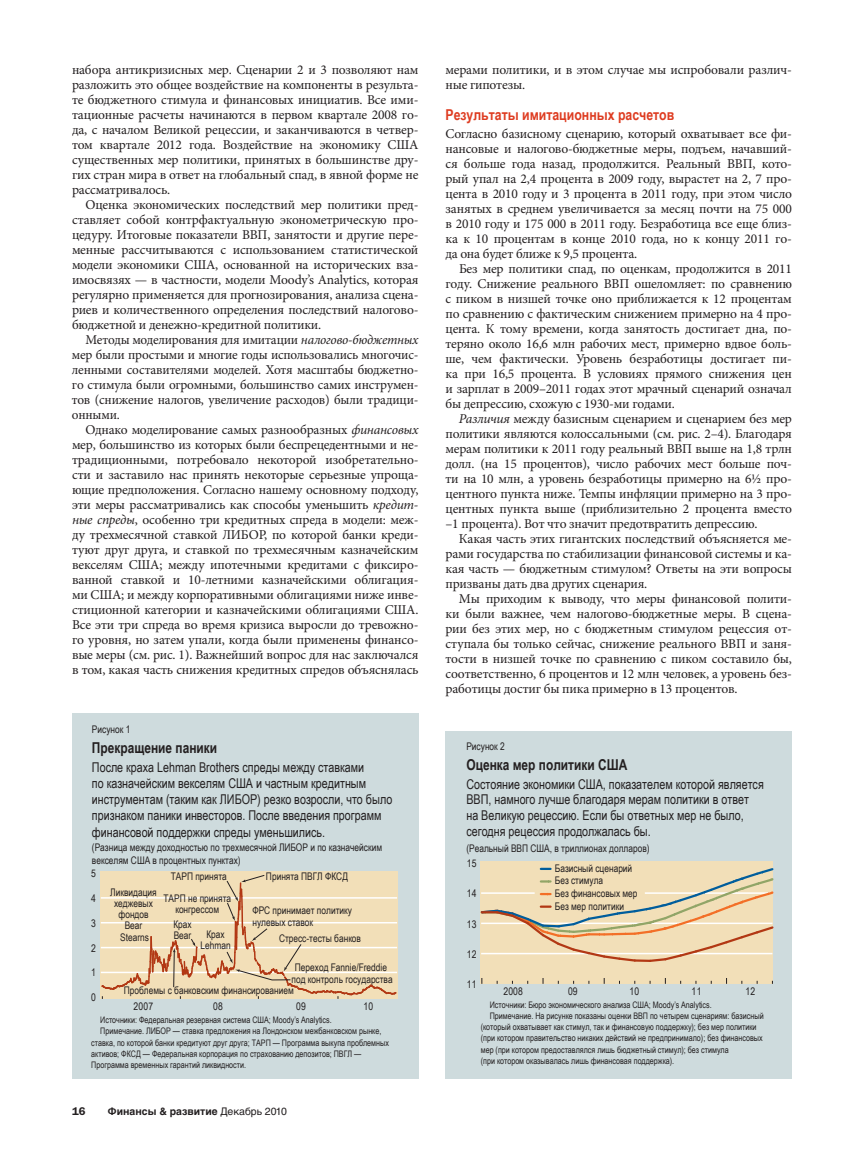
<style>
.page{position:relative;width:864px;height:1161px;background:#fff}
.page>*{position:absolute;margin:0;border:0;box-sizing:border-box;transform-origin:0 0}
.t1{font:700 15px "Arial Narrow";color:#231f20}
.t2{font:700 15px "Arial Narrow";color:#de3c21}
.t3{font:13.5px/15px "Minion Pro";letter-spacing:-.015em;color:#231f20;text-align:justify}
.t4{font:13.5px/16.2px "Arial Narrow";color:#231f20}
.t5{font:600 11.25px "ITC Franklin Gothic Std";color:#231f20}
.t6{font:10.5px/11.2px "Arial Narrow";color:#231f20}
.t7{font:700 10.5px "Helvetica Cyr";color:#231f20}
.t8{font:9px "Arial Narrow";color:#231f20}
.s1{font-style:italic}
.s2{font-family:"Helvetica Cyr Upright";font-weight:400}
</style>
<div class="page">
<div style="left:72px;top:713px;width:346px;height:366px;background:#cedbdd"></div>
<div style="left:100px;top:871px;width:298px;height:128px;background:#f2dfb8"></div>
<svg style="left:101px;top:875px;width:296px;height:124px"></svg>
<div style="left:446px;top:731px;width:346px;height:348px;background:#cedbdd"></div>
<div style="left:481px;top:861px;width:292px;height:122px;background:#f2dfb8"></div>
<svg style="left:480px;top:866px;width:294px;height:97px"></svg>
<p class="t3" style="left:72px;top:62px;width:348px">набора антикризисных мер. Сценарии 2 и 3 позволяют нам разложить это общее воздействие на компоненты в результа&shy;те бюджетного стимула и финансовых инициатив. Все ими&shy;тационные расчеты начинаются в первом квартале 2008 го&shy;да, с началом Великой рецессии, и заканчиваются в четвер&shy;том квартале 2012 года. Воздействие на экономику США существенных мер политики, принятых в большинстве дру&shy;гих стран мира в ответ на глобальный спад, в явной форме не рассматривалось.</p>
<p class="t3" style="left:72px;top:197px;width:348px;text-indent:14px">Оценка экономических последствий мер политики пред&shy;ставляет собой контрфактуальную эконометрическую про&shy;цедуру. Итоговые показатели ВВП, занятости и другие пере&shy;менные рассчитываются с использованием статистической модели экономики США, основанной на исторических вза&shy;имосвязях — в частности, модели Moody’s Analytics, которая регулярно применяется для прогнозирования, анализа сцена&shy;риев и количественного определения последствий налогово&shy;бюджетной и денежно-кредитной политики.</p>
<p class="t3" style="left:72px;top:332px;width:348px;text-indent:14px">Методы моделирования для имитации <span class="s1">налогово-бюджетных </span>мер были простыми и многие годы использовались многочис&shy;ленными составителями моделей. Хотя масштабы бюджетно&shy;го стимула были огромными, большинство самих инструмен&shy;тов (снижение налогов, увеличение расходов) были традици&shy;онными.</p>
<p class="t3" style="left:72px;top:422px;width:348px;text-indent:14px">Однако моделирование самых разнообразных <span class="s1">финансовых </span>мер, большинство из которых были беспрецедентными и не&shy;традиционными, потребовало некоторой изобретательно&shy;сти и заставило нас принять некоторые серьезные упроща&shy;ющие предположения. Согласно нашему основному подходу, эти меры рассматривались как способы уменьшить <span class="s1">кредит&shy;ные спреды</span>, особенно три кредитных спреда в модели: меж&shy;ду трехмесячной ставкой ЛИБОР, по которой банки креди&shy;туют друг друга, и ставкой по трехмесячным казначейским векселям США; между ипотечными кредитами с фиксиро&shy;ванной ставкой и 10-летними казначейскими облигация&shy;ми США; и между корпоративными облигациями ниже инве&shy;стиционной категории и казначейскими облигациями США.<br>Все эти три спреда во время кризиса выросли до тревожно&shy;го уровня, но затем упали, когда были применены финансо&shy;вые меры (см. рис. 1). Важнейший вопрос для нас заключался в том, какая часть снижения кредитных спредов объяснялась</p>
<p class="t6" style="left:92px;top:724px;width:40px">Рисунок 1</p>
<p class="t1" style="left:92px;top:736px;width:127px">Прекращение паники</p>
<p class="t4" style="left:92px;top:758px;width:302px">После краха Lehman Brothers спреды между ставками<br>по казначейским векселям США и частным кредитным инструментам (таким как ЛИБОР) резко возросли, что было признаком паники инвесторов. После введения программ финансовой поддержки спреды уменьшились.</p>
<p class="t6" style="left:92px;top:841px;width:292px;line-height:12.6px">(Разница между доходностью по трехмесячной ЛИБОР и по казначейским векселям США в процентных пунктах)</p>
<p class="t6" style="left:164px;top:865px;width:69px;line-height:21.6px;text-align:center">ТАРП принята<br>ТАРП не принята</p>
<p class="t6" style="left:175px;top:903px;width:45px">конгрессом</p>
<p class="t6" style="left:91px;top:867px;width:6px">5</p>
<p class="t6" style="left:266px;top:871px;width:84px">Принята ПВГЛ ФКСД</p>
<p class="t6" style="left:252px;top:905px;width:101px">ФРС принимает политику нулевых ставок</p>
<p class="t6" style="left:110px;top:886px;width:48px;text-align:center">Ликвидация хеджевых фондов<br>Bear<br>Stearns</p>
<p class="t6" style="left:91px;top:892px;width:6px">4</p>
<p class="t6" style="left:91px;top:917px;width:6px">3</p>
<p class="t6" style="left:173px;top:918px;width:20px">Крах<br>Bear</p>
<p class="t6" style="left:201px;top:928px;width:32px;text-align:center">Крах<br>Lehman</p>
<p class="t6" style="left:279px;top:933px;width:84px">Стресс-тесты банков</p>
<p class="t6" style="left:91px;top:942px;width:6px">2</p>
<p class="t6" style="left:91px;top:967px;width:6px">1</p>
<p class="t6" style="left:91px;top:992px;width:6px">0</p>
<p class="t6" style="left:292px;top:962px;width:103px;text-align:center">Переход Fannie/Freddie под контроль государства</p>
<p class="t6" style="left:124px;top:984px;width:172px">Проблемы с банковским финансированием</p>
<p class="t6" style="left:133px;top:1000px;width:21px">2007</p>
<p class="t6" style="left:213px;top:1000px;width:11px">08</p>
<p class="t6" style="left:296px;top:1000px;width:11px">09</p>
<p class="t6" style="left:364px;top:1000px;width:11px">10</p>
<p class="t8" style="left:100px;top:1013px;width:233px">Источники: Федеральная резервная система США; Moody’s Analytics.</p>
<p class="t8" style="left:100px;top:1025px;width:283px">Примечание. ЛИБОР — ставка предложения на Лондонском межбанковском рынке,</p>
<p class="t8" style="left:91px;top:1036px;width:299px">ставка, по которой банки кредитуют друг друга; ТАРП — Программа выкупа проблемных</p>
<p class="t8" style="left:91px;top:1047px;width:272px">активов; ФКСД — Федеральная корпорация по страхованию депозитов; ПВГЛ —</p>
<p class="t8" style="left:91px;top:1058px;width:156px">Программа временных гарантий ликвидности.</p>
<p class="t5" style="left:72px;top:1105px;width:15px">16</p>
<p class="t7" style="left:108px;top:1106px;width:180px">Финансы &amp; развитие <span class="s2">Декабрь 2010</span></p>
<p class="t3" style="left:446px;top:62px;width:348px">мерами политики, и в этом случае мы испробовали различ&shy;ные гипотезы.</p>
<p class="t2" style="left:446px;top:104px;width:230px">Результаты имитационных расчетов</p>
<p class="t3" style="left:446px;top:127px;width:348px">Согласно базисному сценарию, который охватывает все фи&shy;нансовые и налогово-бюджетные меры, подъем, начавший&shy;ся больше года назад, продолжится. Реальный ВВП, кото&shy;рый упал на 2,4 процента в 2009 году, вырастет на 2, 7 про&shy;цента в 2010 году и 3 процента в 2011 году, при этом число занятых в среднем увеличивается за месяц почти на 75 000 в 2010 году и 175 000 в 2011 году. Безработица все еще близ&shy;ка к 10 процентам в конце 2010 года, но к концу 2011 го&shy;да она будет ближе к 9,5 процента.</p>
<p class="t3" style="left:445px;top:262px;width:348px;text-indent:14px">Без мер политики спад, по оценкам, продолжится в 2011 году. Снижение реального ВВП ошеломляет: по сравнению с пиком в низшей точке оно приближается к 12 процентам по сравнению с фактическим снижением примерно на 4 про&shy;цента. К тому времени, когда занятость достигает дна, по&shy;теряно около 16,6 млн рабочих мест, примерно вдвое боль&shy;ше, чем фактически. Уровень безработицы достигает пи&shy;ка при 16,5 процента. В условиях прямого снижения цен и зарплат в 2009–2011 годах этот мрачный сценарий означал бы депрессию, схожую с 1930-ми годами.</p>
<p class="t3" style="left:445px;top:412px;width:348px;text-indent:14px"><span class="s1">Различия</span> между базисным сценарием и сценарием без мер политики являются колоссальными (см. рис. 2–4). Благодаря мерам политики к 2011 году реальный ВВП выше на 1,8 трлн долл. (на 15 процентов), число рабочих мест больше поч&shy;ти на 10 млн, а уровень безработицы примерно на 6½ про&shy;центного пункта ниже. Темпы инфляции примерно на 3 про&shy;центных пункта выше (приблизительно 2 процента вместо –1 процента). Вот что значит предотвратить депрессию.</p>
<p class="t3" style="left:445px;top:532px;width:348px;text-indent:14px">Какая часть этих гигантских последствий объясняется ме&shy;рами государства по стабилизации финансовой системы и ка&shy;кая часть — бюджетным стимулом? Ответы на эти вопросы призваны дать два других сценария.</p>
<p class="t3" style="left:445px;top:592px;width:348px;text-indent:14px">Мы приходим к выводу, что меры финансовой полити&shy;ки были важнее, чем налогово-бюджетные меры. В сцена&shy;рии без этих мер, но с бюджетным стимулом рецессия от&shy;ступала бы только сейчас, снижение реального ВВП и заня&shy;тости в низшей точке по сравнению с пиком составило бы, соответственно, 6 процентов и 12 млн человек, а уровень без&shy;работицы достиг бы пика примерно в 13 процентов.</p>
<p class="t6" style="left:466px;top:741px;width:40px">Рисунок 2</p>
<p class="t1" style="left:466px;top:753px;width:162px">Оценка мер политики США</p>
<p class="t4" style="left:466px;top:776px;width:299px;line-height:15.8px">Состояние экономики США, показателем которой является ВВП, намного лучше благодаря мерам политики в ответ на Великую рецессию. Если бы ответных мер не было, сегодня рецессия продолжалась бы.</p>
<p class="t6" style="left:555px;top:838px;width:96px;line-height:19.4px;text-indent:-88px">(Реальный ВВП США, в триллионах долларов)<br>Базисный сценарий</p>
<p class="t6" style="left:555px;top:874px;width:84px;line-height:12.8px">Без стимула<br>Без финансовых мер<br>Без мер политики</p>
<p class="t6" style="left:467px;top:857px;width:11px">15</p>
<p class="t6" style="left:467px;top:888px;width:11px">14</p>
<p class="t6" style="left:467px;top:918px;width:11px">13</p>
<p class="t6" style="left:467px;top:948px;width:11px">12</p>
<p class="t6" style="left:467px;top:978px;width:11px">11</p>
<p class="t6" style="left:503px;top:986px;width:21px">2008</p>
<p class="t6" style="left:568px;top:986px;width:11px">09</p>
<p class="t6" style="left:629px;top:986px;width:11px">10</p>
<p class="t6" style="left:692px;top:986px;width:11px">11</p>
<p class="t6" style="left:746px;top:986px;width:11px">12</p>
<p class="t8" style="left:490px;top:998px;width:223px">Источники: Бюро экономического анализа США; Moody’s Analytics.</p>
<p class="t8" style="left:490px;top:1009px;width:275px">Примечание. На рисунке показаны оценки ВВП по четырем сценариям: базисный</p>
<p class="t8" style="left:481px;top:1020px;width:277px">(который охватывает как стимул, так и финансовую поддержку); без мер политики</p>
<p class="t8" style="left:481px;top:1032px;width:283px">(при котором правительство никаких действий не предпринимало); без финансовых</p>
<p class="t8" style="left:481px;top:1043px;width:249px">мер (при котором предоставлялся лишь бюджетный стимул); без стимула</p>
<p class="t8" style="left:481px;top:1054px;width:195px">(при котором оказывалась лишь финансовая поддержка).</p>
</div>
